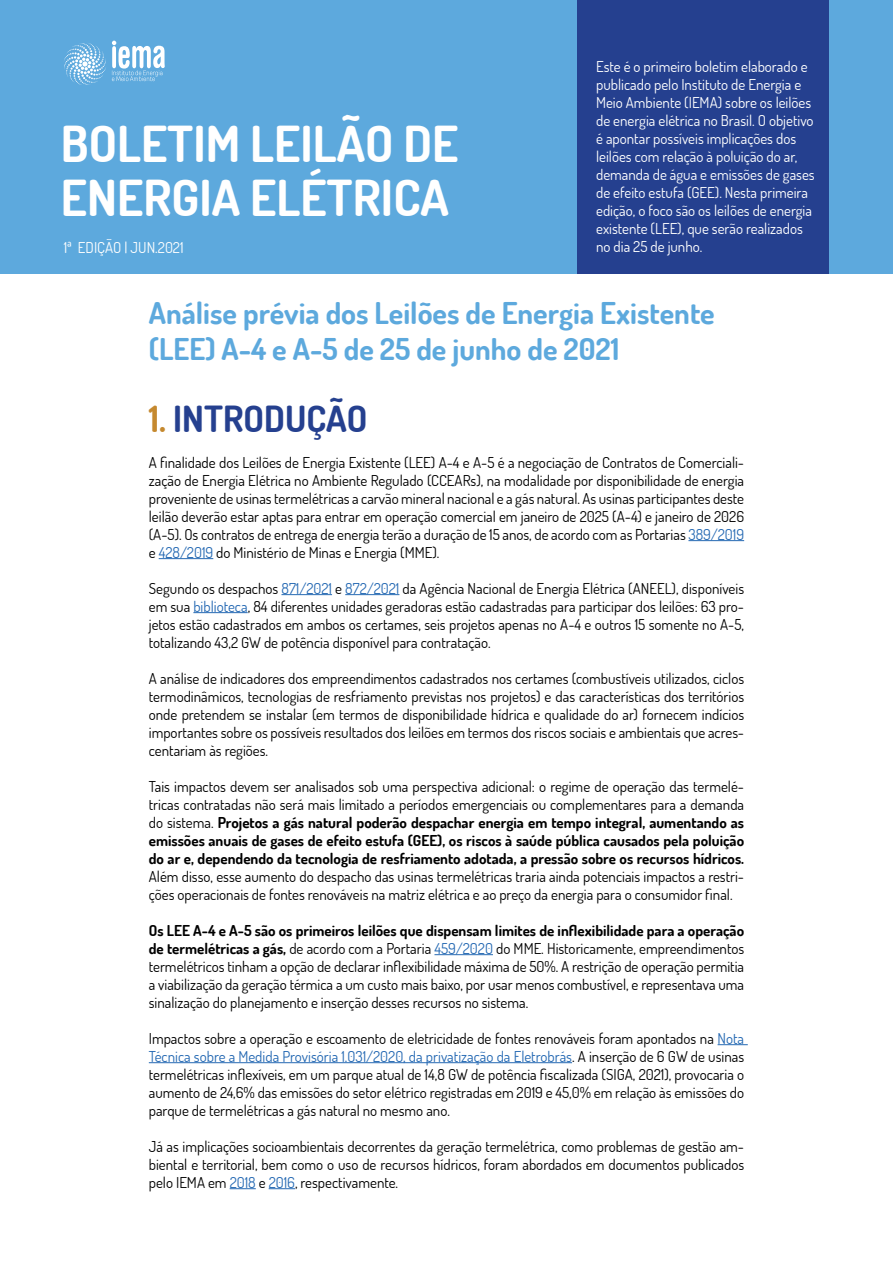
<style>
.page{position:relative;width:893px;height:1263px;background:#fff}
.page>*{position:absolute;margin:0;border:0;box-sizing:border-box;transform-origin:0 0}
.t1{font:700 49.5px/54px "Dosis";color:#fff}
.t2{font:700 36px "Dosis";color:#25408f}
.t3{font:700 30px/36px "Dosis";color:#5da9dd}
.t4{font:15px/18px "Dosis";color:#000;text-align:justify}
.t5{font:700 15px/18px "Dosis";color:#000;text-align:justify}
.t6{font:15px/18px "Dosis";color:#fff}
.s1{color:#c5892f}
.s2{color:#2569b3}
.s3{font-weight:400}
.s4{font-weight:700}
</style>
<div class="page">
<div style="left:0;top:0;width:893px;height:274px;background:#5da9dd"></div>
<div style="left:577px;top:0;width:252px;height:274px;background:#25408f"></div>
<hr style="left:688px;top:540px;width:56px;height:1px;background:#2569b3">
<hr style="left:159px;top:558px;width:54px;height:1px;background:#2569b3">
<hr style="left:281px;top:594px;width:51px;height:1px;background:#2569b3">
<hr style="left:345px;top:594px;width:54px;height:1px;background:#2569b3">
<hr style="left:193px;top:612px;width:55px;height:1px;background:#2569b3">
<hr style="left:434px;top:954px;width:59px;height:1px;background:#2569b3">
<hr style="left:718px;top:1044px;width:30px;height:1px;background:#2569b3">
<hr style="left:149px;top:1062px;width:423px;height:1px;background:#2569b3">
<svg style="left:230px;top:1188px;width:26px;height:1px"></svg>
<svg style="left:269px;top:1188px;width:26px;height:1px"></svg>
<svg style="left:64px;top:41px;width:101px;height:44px"></svg>
<h1 class="t1" style="left:61px;top:116px;width:399px">BOLETIM LEILÃO DE<br>ENERGIA ELÉTRICA</h1>
<p class="t6" style="left:64px;top:238px;width:121px">1ª EDIÇÃO | JUN.2021</p>
<p class="t6" style="left:596px;top:57px;width:220px">Este é o primeiro boletim elaborado e publicado pelo Instituto de Energia e Meio Ambiente (IEMA) sobre os leilões de energia elétrica no Brasil. O objetivo é apontar possíveis implicações dos leilões com relação à poluição do ar, demanda de água e emissões de gases de efeito estufa (GEE). Nesta primeira edição, o foco são os leilões de energia existente (LEE), que serão realizados no dia 25 de junho.</p>
<h3 class="t3" style="left:149px;top:294px;width:567px">Análise prévia dos Leilões de Energia Existente (LEE) A-4 e A-5 de 25 de junho de 2021</h3>
<h2 class="t2" style="left:149px;top:396px;width:220px"><span class="s1">1.</span> INTRODUÇÃO</h2>
<p class="t4" style="left:149px;top:453px;width:597px">A finalidade dos Leilões de Energia Existente (LEE) A-4 e A-5 é a negociação de Contratos de Comerciali&shy;zação de Energia Elétrica no Ambiente Regulado (CCEARs), na modalidade por disponibilidade de energia proveniente de usinas termelétricas a carvão mineral nacional e a gás natural. As usinas participantes deste leilão deverão estar aptas para entrar em operação comercial em janeiro de 2025 (A-4) e janeiro de 2026 (A-5). Os contratos de entrega de energia terão a duração de 15 anos, de acordo com as Portarias <span class="s2">389/2019 </span>e <span class="s2">428/2019</span> do Ministério de Minas e Energia (MME).</p>
<p class="t4" style="left:149px;top:579px;width:597px">Segundo os despachos <span class="s2">871/2021</span> e <span class="s2">872/2021</span> da Agência Nacional de Energia Elétrica (ANEEL), disponíveis em sua <span class="s2">biblioteca</span>, 84 diferentes unidades geradoras estão cadastradas para participar dos leilões: 63 pro&shy;jetos estão cadastrados em ambos os certames, seis projetos apenas no A-4 e outros 15 somente no A-5, totalizando 43,2 GW de potência disponível para contratação.</p>
<p class="t4" style="left:149px;top:669px;width:597px">A análise de indicadores dos empreendimentos cadastrados nos certames (combustíveis utilizados, ciclos termodinâmicos, tecnologias de resfriamento previstas nos projetos) e das características dos territórios onde pretendem se instalar (em termos de disponibilidade hídrica e qualidade do ar) fornecem indícios importantes sobre os possíveis resultados dos leilões em termos dos riscos sociais e ambientais que acres&shy;centariam às regiões.</p>
<p class="t5" style="left:149px;top:777px;width:597px"><span class="s3">Tais impactos devem ser analisados sob uma perspectiva adicional: o regime de operação das termelé&shy;tricas contratadas não será mais limitado a períodos emergenciais ou complementares para a demanda do sistema.</span> Projetos a gás natural poderão despachar energia em tempo integral, aumentando as emissões anuais de gases de efeito estufa (GEE), os riscos à saúde pública causados pela poluição do ar e, dependendo da tecnologia de resfriamento adotada, a pressão sobre os recursos hídricos.</p>
<p class="t4" style="left:149px;top:867px;width:597px">Além disso, esse aumento do despacho das usinas termelétricas traria ainda potenciais impactos a restri&shy;ções operacionais de fontes renováveis na matriz elétrica e ao preço da energia para o consumidor final.</p>
<p class="t4" style="left:149px;top:921px;width:597px"><span class="s4">Os LEE A-4 e A-5 são os primeiros leilões que dispensam limites de inflexibilidade para a operação de termelétricas a gás,</span> de acordo com a Portaria <span class="s2">459/2020</span> do MME. Historicamente, empreendimentos termelétricos tinham a opção de declarar inflexibilidade máxima de 50%. A restrição de operação permitia a viabilização da geração térmica a um custo mais baixo, por usar menos combustível, e representava uma sinalização do planejamento e inserção desses recursos no sistema.</p>
<p class="t4" style="left:149px;top:1029px;width:597px">Impactos sobre a operação e escoamento de eletricidade de fontes renováveis foram apontados na <span class="s2">Nota Técnica sobre a Medida Provisória 1.031/2020, da privatização da Eletrobrás</span>. A inserção de 6 GW de usinas termelétricas inflexíveis, em um parque atual de 14,8 GW de potência fiscalizada (SIGA, 2021), provocaria o aumento de 24,6% das emissões do setor elétrico registradas em 2019 e 45,0% em relação às emissões do parque de termelétricas a gás natural no mesmo ano.</p>
<p class="t4" style="left:149px;top:1137px;width:597px">Já as implicações socioambientais decorrentes da geração termelétrica, como problemas de gestão am&shy;biental e territorial, bem como o uso de recursos hídricos, foram abordados em documentos publicados pelo IEMA em <span class="s2">2018</span> e <span class="s2">2016</span>, respectivamente.</p>
</div>
